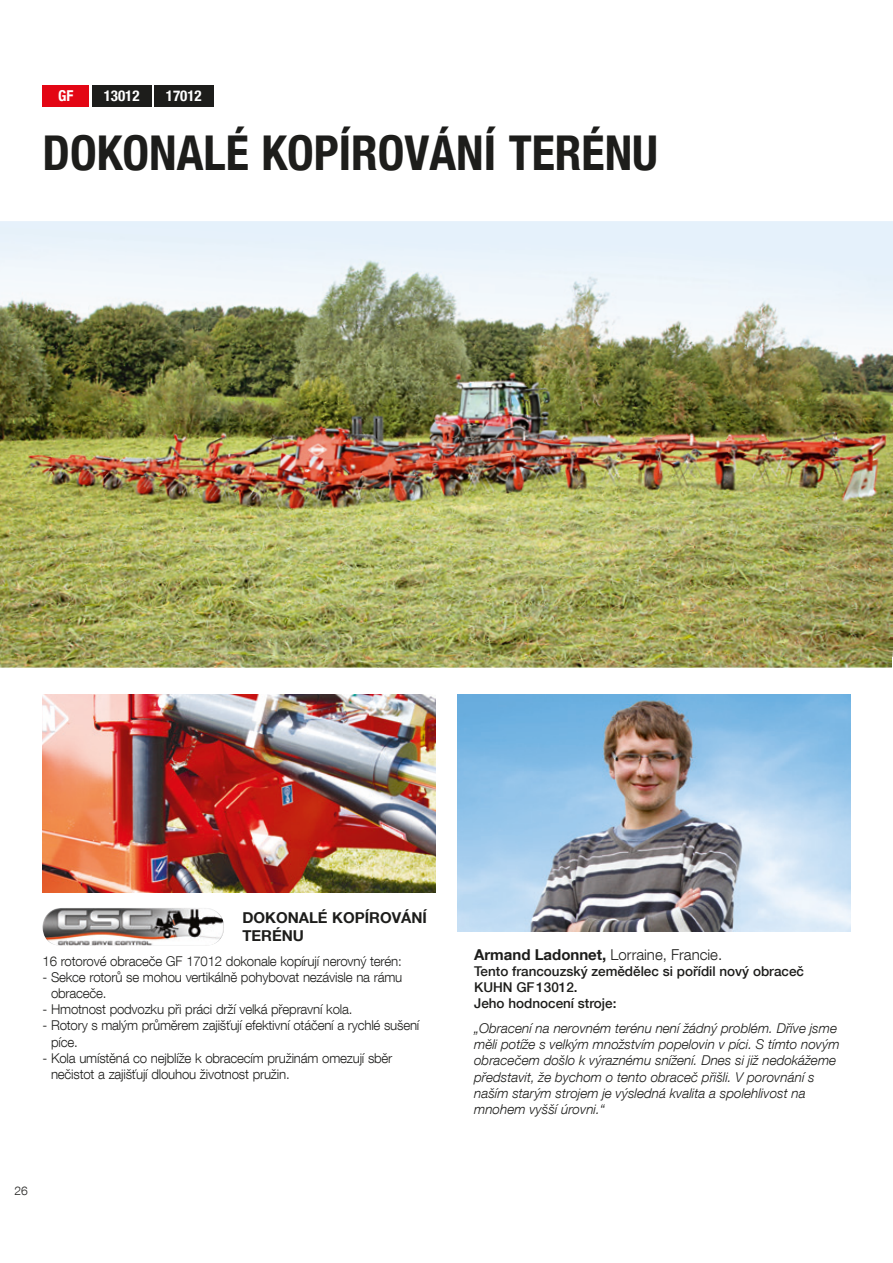
<style>
.page{position:relative;width:893px;height:1263px;background:#fff}
.page>*{position:absolute;margin:0;border:0;box-sizing:border-box;transform-origin:0 0}
.t1{font:700 condensed 48px "Helvetica Neue LT Com";color:#1d1d1b}
.t2{font:300 15px "Helvetica Neue LT Com";color:#1d1d1b}
.t3{font:700 15px/18px "Helvetica Neue LT Com";color:#1d1d1b}
.t4{font:700 condensed 15px "Helvetica Neue LT Com";color:#fff}
.t5{font:300 13.5px/16.2px "Helvetica Neue LT Com";letter-spacing:-.015em;color:#1d1d1b}
.t6{font:italic 300 13.5px/16.2px "Helvetica Neue LT Com";color:#1d1d1b}
.t7{font:500 13.5px/16.2px "Helvetica Neue LT Com";color:#1d1d1b}
.t8{font:300 12px "Helvetica Neue LT Com";color:#1d1d1b}
.s1{font-weight:700}
</style>
<div class="page">
<img style="left:0;top:221px;width:893px;height:447px">
<div style="left:43px;top:85px;width:46px;height:21px;background:#e30614"></div>
<img style="left:457px;top:695px;width:393px;height:236px">
<hr style="left:892px;top:298px;width:1px;height:578px;background:#fff">
<img style="left:43px;top:695px;width:393px;height:197px">
<img style="left:42px;top:908px;width:182px;height:38px">
<div style="left:92px;top:85px;width:59px;height:21px;background:#1d1d1b"></div>
<div style="left:154px;top:85px;width:59px;height:21px;background:#1d1d1b"></div>
<p class="t4" style="left:58px;top:87px;width:17px">GF</p>
<p class="t4" style="left:104px;top:87px;width:37px">13012</p>
<p class="t4" style="left:166px;top:87px;width:37px">17012</p>
<h1 class="t1" style="left:43px;top:125px;width:617px">DOKONALÉ KOPÍROVÁNÍ TERÉNU</h1>
<p class="t3" style="left:242px;top:908px;width:186px">DOKONALÉ KOPÍROVÁNÍ<br>TERÉNU</p>
<p class="t5" style="left:43px;top:952px;width:361px">16 rotorové obraceče GF 17012 dokonale kopírují nerovný terén:</p>
<p class="t5" style="left:51px;top:968px;width:353px;text-indent:-9px">- Sekce rotorů se mohou vertikálně pohybovat nezávisle na rámu obraceče.</p>
<p class="t5" style="left:43px;top:1001px;width:311px">- Hmotnost podvozku při práci drží velká přepravní kola.</p>
<p class="t5" style="left:51px;top:1017px;width:370px;text-indent:-9px">- Rotory s malým průměrem zajišťují efektivní otáčení a rychlé sušení píce.</p>
<p class="t5" style="left:51px;top:1049px;width:343px;text-indent:-9px">- Kola umístěná co nejblíže k obracecím pružinám omezují sběr nečistot a zajišťují dlouhou životnost pružin.</p>
<p class="t8" style="left:15px;top:1183px;width:15px">26</p>
<p class="t2" style="left:474px;top:945px;width:250px"><span class="s1">Armand Ladonnet,</span> Lorraine, Francie.</p>
<p class="t7" style="left:474px;top:963px;width:331px">Tento francouzský zemědělec si pořídil nový obraceč<br>KUHN GF13012.<br>Jeho hodnocení stroje:</p>
<p class="t6" style="left:474px;top:1020px;width:367px">„Obracení na nerovném terénu není žádný problém. Dříve jsme měli potíže s velkým množstvím popelovin v píci. S tímto novým obracečem došlo k výraznému snížení. Dnes si již nedokážeme představit, že bychom o tento obraceč přišli. V porovnání s naším starým strojem je výsledná kvalita a spolehlivost na mnohem vyšší úrovni.“</p>
</div>
